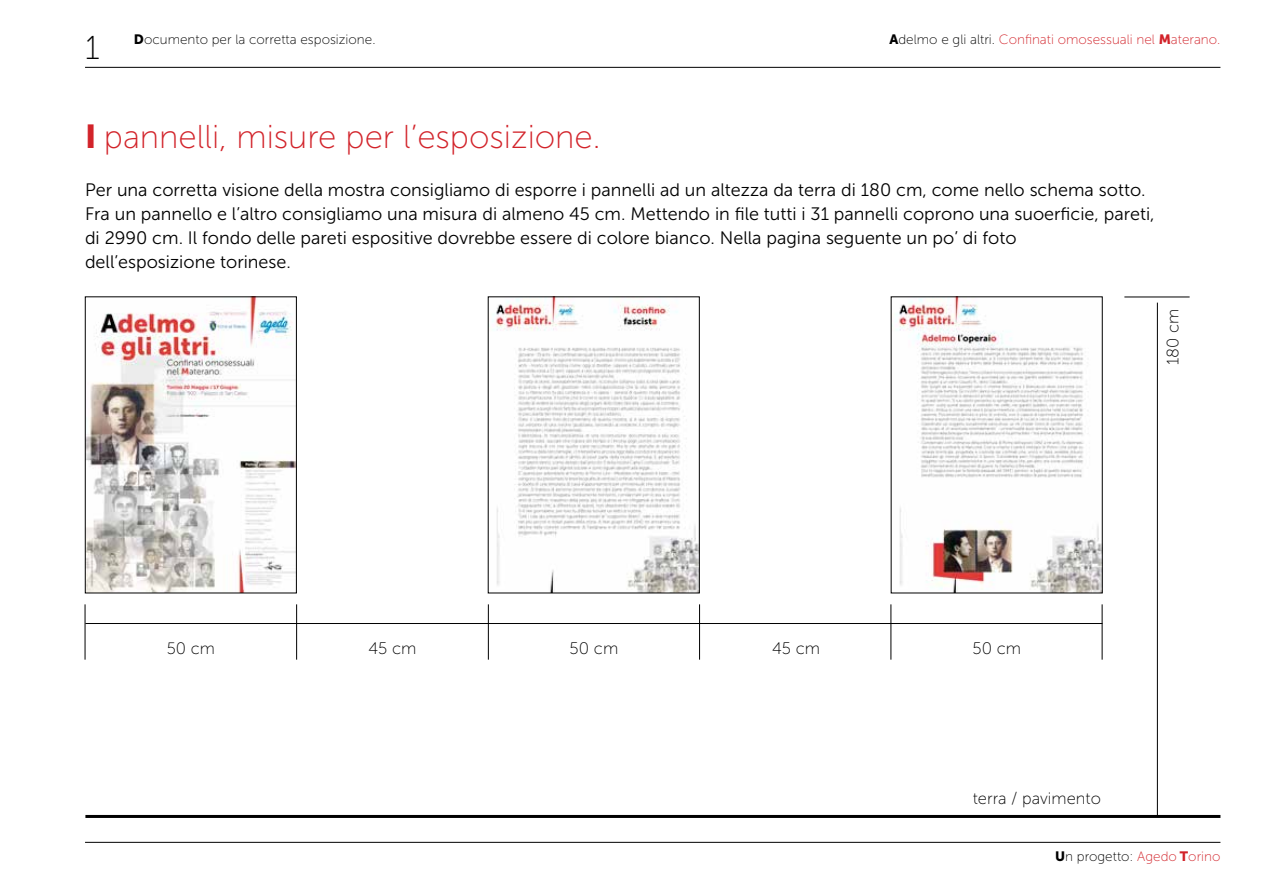
<style>
.page{position:relative;width:1263px;height:893px;background:#fff}
.page>*{position:absolute;margin:0;border:0;box-sizing:border-box;transform-origin:0 0}
.t1{font:33px "Museo Sans 100";color:#d2232a}
.t2{font:33px "Museo Sans 100";color:#000}
.t3{font:18px/24px "Museo Sans 300";color:#000}
.t4{font:16.65px "Museo Sans 100";color:#000}
.t5{font:16.5px "Museo Sans 100";color:#000}
.t6{font:13.5px "Museo Sans 100";color:#000}
.t7{font:13.5px "Museo Sans 100";color:#d2232a}
.s1{font-family:"Museo Sans 900"}
.s2{font-family:"Museo Sans 900";color:#000}
.s3{color:#000}
.s4{color:#d2232a}
.s5{font-family:"Museo Sans 900";color:#d2232a}
</style>
<div class="page">
<hr style="left:85px;top:67px;width:1135px;height:1px;background:#000">
<hr style="left:85px;top:842px;width:1135px;height:1px;background:#000">
<img style="left:87px;top:299px;width:208px;height:292px">
<div style="left:85px;top:297px;width:212px;height:296px;border:1px solid #000"></div>
<img style="left:492px;top:299px;width:205px;height:292px">
<img style="left:895px;top:299px;width:205px;height:292px">
<hr style="left:296px;top:604px;width:1px;height:56px;background:#000">
<hr style="left:488px;top:604px;width:1px;height:56px;background:#000">
<hr style="left:85px;top:604px;width:1px;height:56px;background:#000">
<hr style="left:699px;top:604px;width:1px;height:56px;background:#000">
<hr style="left:890px;top:604px;width:1px;height:56px;background:#000">
<hr style="left:1102px;top:604px;width:1px;height:56px;background:#000">
<hr style="left:85px;top:623px;width:1017px;height:1px;background:#000">
<hr style="left:85px;top:815px;width:1135px;height:3px;background:#000">
<hr style="left:1124px;top:297px;width:65px;height:1px;background:#000">
<hr style="left:1157px;top:303px;width:1px;height:513px;background:#000">
<h1 class="t2" style="left:85px;top:30px;width:16px">1</h1>
<p class="t6" style="left:134px;top:32px;width:243px"><span class="s1">D</span>ocumento per la corretta esposizione.</p>
<h1 class="t1" style="left:85px;top:119px;width:517px"><span class="s1">I</span> pannelli, misure per l’esposizione.</h1>
<p class="t7" style="left:889px;top:32px;width:332px"><span class="s2">A</span><span class="s3">delmo e gli altri.</span> Confinati omosessuali nel <span class="s1">M</span>aterano.</p>
<p class="t3" style="left:85px;top:178px;width:1071px">Per una corretta visione della mostra consigliamo di esporre i pannelli ad un altezza da terra di 180 cm, come nello schema sotto.<br>Fra un pannello e l’altro consigliamo una misura di almeno 45 cm. Mettendo in file tutti i 31 pannelli coprono una suoerficie, pareti, di 2990 cm. Il fondo delle pareti espositive dovrebbe essere di colore bianco. Nella pagina seguente un po’ di foto<br>dell’esposizione torinese.</p>
<p class="t5" style="left:1164px;top:365px;width:58px;rotate:-90deg">180 cm</p>
<p class="t5" style="left:167px;top:639px;width:50px">50 cm</p>
<p class="t4" style="left:368px;top:639px;width:50px">45 cm</p>
<p class="t4" style="left:570px;top:639px;width:50px">50 cm</p>
<p class="t4" style="left:772px;top:639px;width:50px">45 cm</p>
<p class="t4" style="left:972px;top:639px;width:50px">50 cm</p>
<p class="t5" style="left:973px;top:789px;width:130px">terra / pavimento</p>
<p class="t6" style="left:1055px;top:849px;width:167px"><span class="s1">U</span>n progetto: <span class="s4">Agedo</span> <span class="s5">T</span><span class="s4">orino</span></p>
</div>
